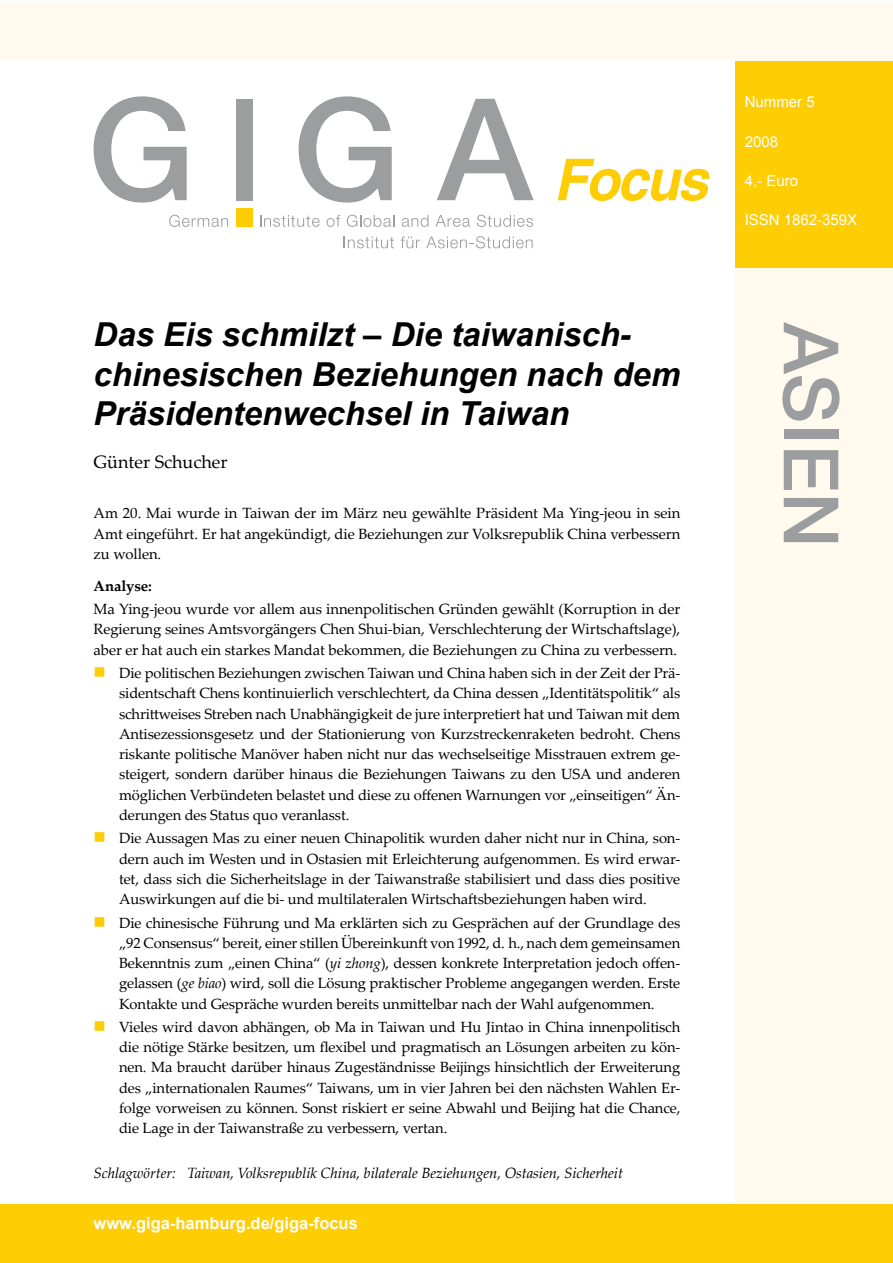
<style>
.page{position:relative;width:893px;height:1263px;background:#fff}
.page>*{position:absolute;margin:0;border:0;box-sizing:border-box;transform-origin:0 0}
.t1{font:italic 700 33px/39.6px "Arial";color:#000}
.t2{font:18px "Palatino Linotype";color:#000}
.t3{font:700 16.5px "Arial";color:#fff}
.t4{font:16.5px "Wingdings";color:#fecd04}
.t5{font:15px "Arial";color:#fff}
.t6{font:14.85px/20.2px "Palatino Linotype";letter-spacing:-.01em;color:#000;text-align:justify}
.t7{font:italic 14.85px "Palatino Linotype";letter-spacing:-.005em;color:#000}
.t8{font:700 14.85px "Palatino Linotype";letter-spacing:-.005em;color:#000}
.s1{font-style:italic}
</style>
<div class="page">
<div style="left:736px;top:60px;width:157px;height:208px;background:#fecd04"></div>
<div style="left:736px;top:269px;width:157px;height:994px;background:#fffaed"></div>
<div style="left:0;top:1204px;width:893px;height:59px;background:#fecd04"></div>
<div style="left:0;top:1px;width:893px;height:59px;background:#fffaed"></div>
<svg style="left:782px;top:322px;width:58px;height:99px"></svg>
<div style="left:784px;top:429px;width:54px;height:9px;background:#9c9d9f"></div>
<svg style="left:784px;top:450px;width:54px;height:40px"></svg>
<svg style="left:784px;top:498px;width:54px;height:44px"></svg>
<svg style="left:169px;top:215px;width:59px;height:12px"></svg>
<svg style="left:260px;top:215px;width:60px;height:12px"></svg>
<svg style="left:327px;top:215px;width:13px;height:12px"></svg>
<svg style="left:347px;top:215px;width:47px;height:12px"></svg>
<svg style="left:402px;top:215px;width:26px;height:12px"></svg>
<svg style="left:435px;top:215px;width:35px;height:12px"></svg>
<svg style="left:477px;top:215px;width:56px;height:12px"></svg>
<svg style="left:344px;top:236px;width:50px;height:12px"></svg>
<svg style="left:401px;top:236px;width:19px;height:12px"></svg>
<svg style="left:426px;top:236px;width:107px;height:12px"></svg>
<div style="left:236px;top:99px;width:16px;height:101px;background:#9c9d9f"></div>
<svg style="left:94px;top:96px;width:93px;height:107px"></svg>
<svg style="left:299px;top:96px;width:93px;height:107px"></svg>
<svg style="left:437px;top:99px;width:97px;height:101px"></svg>
<div style="left:236px;top:209px;width:16px;height:18px;background:#fecd04"></div>
<svg style="left:558px;top:159px;width:152px;height:42px"></svg>
<h1 class="t1" style="left:94px;top:316px;width:588px">Das Eis schmilzt – Die taiwanisch&shy;chinesischen Beziehungen nach dem<br>Präsidentenwechsel in Taiwan</h1>
<p class="t2" style="left:94px;top:449px;width:136px">Günter Schucher</p>
<p class="t6" style="left:94px;top:502px;width:588px">Am 20. Mai wurde in Taiwan der im März neu gewählte Präsident Ma Ying-jeou in sein Amt eingeführt. Er hat angekündigt, die Beziehungen zur Volksrepublik China verbessern zu wollen.</p>
<p class="t8" style="left:94px;top:575px;width:60px">Analyse:</p>
<p class="t6" style="left:94px;top:598px;width:588px">Ma Ying-jeou wurde vor allem aus innenpolitischen Gründen gewählt (Korruption in der Regierung seines Amtsvorgängers Chen Shui-bian, Verschlechterung der Wirtschaftslage), aber er hat auch ein starkes Mandat bekommen, die Beziehungen zu China zu verbessern.</p>
<p class="t6" style="left:119px;top:662px;width:563px">Die politischen Beziehungen zwischen Taiwan und China haben sich in der Zeit der Prä&shy;sidentschaft Chens kontinuierlich verschlechtert, da China dessen „Identitätspolitik“ als schrittweises Streben nach Unabhängigkeit de jure interpretiert hat und Taiwan mit dem Antisezessionsgesetz und der Stationierung von Kurzstreckenraketen bedroht. Chens riskante politische Manöver haben nicht nur das wechselseitige Misstrauen extrem ge&shy;steigert, sondern darüber hinaus die Beziehungen Taiwans zu den USA und anderen möglichen Verbündeten belastet und diese zu offenen Warnungen vor „einseitigen“ Än&shy;derungen des Status quo veranlasst.</p>
<p class="t6" style="left:119px;top:827px;width:563px">Die Aussagen Mas zu einer neuen Chinapolitik wurden daher nicht nur in China, son&shy;dern auch im Westen und in Ostasien mit Erleichterung aufgenommen. Es wird erwar&shy;tet, dass sich die Sicherheitslage in der Taiwanstraße stabilisiert und dass dies positive Auswirkungen auf die bi- und multilateralen Wirtschaftsbeziehungen haben wird.</p>
<p class="t6" style="left:119px;top:912px;width:563px">Die chinesische Führung und Ma erklärten sich zu Gesprächen auf der Grundlage des „92 Consensus“ bereit, einer stillen Übereinkunft von 1992, d. h., nach dem gemeinsamen Bekenntnis zum „einen China“ (<span class="s1">yi zhong</span>), dessen konkrete Interpretation jedoch offen&shy;gelassen (<span class="s1">ge biao</span>) wird, soll die Lösung praktischer Probleme angegangen werden. Erste Kontakte und Gespräche wurden bereits unmittelbar nach der Wahl aufgenommen.</p>
<p class="t6" style="left:119px;top:1016px;width:563px">Vieles wird davon abhängen, ob Ma in Taiwan und Hu Jintao in China innenpolitisch die nötige Stärke besitzen, um flexibel und pragmatisch an Lösungen arbeiten zu kön&shy;nen. Ma braucht darüber hinaus Zugeständnisse Beijings hinsichtlich der Erweiterung des „internationalen Raumes“ Taiwans, um in vier Jahren bei den nächsten Wahlen Er&shy;folge vorweisen zu können. Sonst riskiert er seine Abwahl und Beijing hat die Chance, die Lage in der Taiwanstraße zu verbessern, vertan.</p>
<p class="t7" style="left:94px;top:1162px;width:531px">Schlagwörter: Taiwan, Volksrepublik China, bilaterale Beziehungen, Ostasien, Sicherheit</p>
<p class="t4" style="left:94px;top:663px;width:14px">■</p>
<p class="t4" style="left:94px;top:828px;width:14px">■</p>
<p class="t4" style="left:94px;top:913px;width:14px">■</p>
<p class="t4" style="left:94px;top:1017px;width:14px">■</p>
<p class="t3" style="left:94px;top:1212px;width:266px">www.giga-hamburg.de/giga-focus</p>
<p class="t5" style="left:745px;top:92px;width:72px">Nummer 5</p>
<p class="t5" style="left:745px;top:131px;width:35px">2008</p>
<p class="t5" style="left:745px;top:171px;width:55px">4,- Euro</p>
<p class="t5" style="left:745px;top:210px;width:114px">ISSN 1862-359X</p>
</div>
